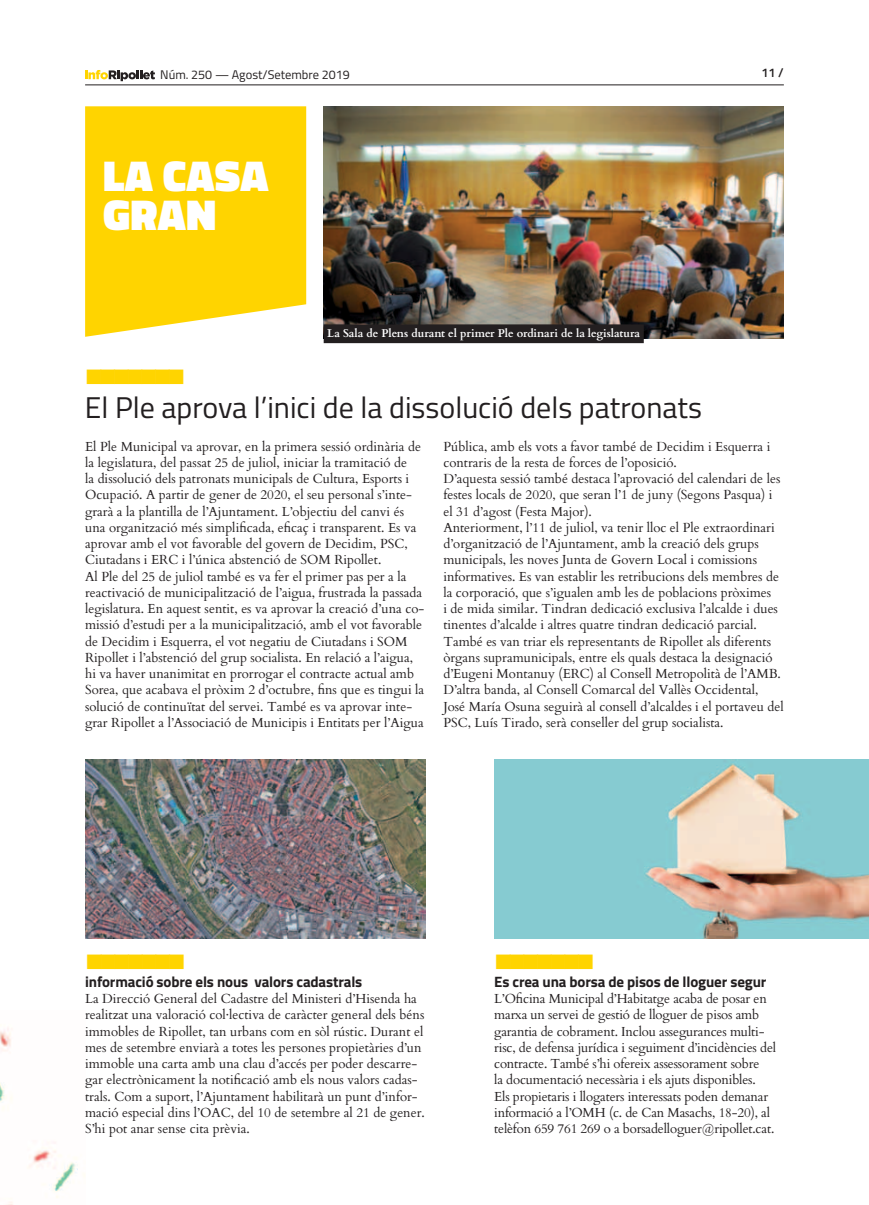
<style>
.page{position:relative;width:869px;height:1205px;background:#fff}
.page>*{position:absolute;margin:0;border:0;box-sizing:border-box;transform-origin:0 0}
.t1{font:900 43.75px/38.8px "Titillium";letter-spacing:.01em;color:#fff}
.t2{font:30px "Titillium";color:#231f20}
.t3{font:25px "Wingdings";color:#ffd400}
.t4{font:700 15px "Titillium";letter-spacing:-.01em;color:#231f20}
.t5{font:13.12px/16.2px "Cardo";color:#231f20}
.t6{font:12.5px "Titillium";color:#231f20}
.t7{font:600 12.5px "Titillium";color:#231f20}
.t8{font:700 11.25px "Cardo";color:#fff}
</style>
<div class="page">
<hr style="left:85px;top:84px;width:698px;height:1px;background:#231f20">
<svg style="left:85px;top:70px;width:70px;height:11px"></svg>
<img style="left:85px;top:759px;width:340px;height:179px">
<img style="left:494px;top:759px;width:374px;height:179px">
<img style="left:0;top:1028px;width:85px;height:177px">
<svg style="left:85px;top:106px;width:221px;height:231px;background:#ffd712"></svg>
<img style="left:323px;top:106px;width:460px;height:232px">
<div style="left:323px;top:324px;width:320px;height:19px;background:#231f20"></div>
<p class="t6" style="left:160px;top:66px;width:191px">Núm. 250 — Agost/Setembre 2019</p>
<p class="t7" style="left:761px;top:64px;width:24px">11 /</p>
<h1 class="t1" style="left:103px;top:156px;width:167px">LA CASA<br>GRAN</h1>
<p class="t8" style="left:327px;top:324px;width:314px">La Sala de Plens durant el primer Ple ordinari de la legislatura</p>
<h3 class="t3" style="left:85px;top:363px;width:102px">■■■■■■■</h3>
<h2 class="t2" style="left:85px;top:386px;width:618px">El Ple aprova l’inici de la dissolució dels patronats</h2>
<p class="t5" style="left:85px;top:437px;width:340px">El Ple Municipal va aprovar, en la primera sessió ordinària de la legislatura, del passat 25 de juliol, iniciar la tramitació de<br>la dissolució dels patronats municipals de Cultura, Esports i Ocupació. A partir de gener de 2020, el seu personal s’inte&shy;grarà a la plantilla de l’Ajuntament. L’objectiu del canvi és una organització més simplificada, eficaç i transparent. Es va aprovar amb el vot favorable del govern de Decidim, PSC, Ciutadans i ERC i l’única abstenció de SOM Ripollet.<br>Al Ple del 25 de juliol també es va fer el primer pas per a la reactivació de municipalització de l’aigua, frustrada la passada legislatura. En aquest sentit, es va aprovar la creació d’una co&shy;missió d’estudi per a la municipalització, amb el vot favorable de Decidim i Esquerra, el vot negatiu de Ciutadans i SOM Ripollet i l’abstenció del grup socialista. En relació a l’aigua, hi va haver unanimitat en prorrogar el contracte actual amb Sorea, que acabava el pròxim 2 d’octubre, fins que es tingui la solució de continuïtat del servei. També es va aprovar inte&shy;grar Ripollet a l’Associació de Municipis i Entitats per l’Aigua</p>
<p class="t5" style="left:443px;top:437px;width:341px">Pública, amb els vots a favor també de Decidim i Esquerra i contraris de la resta de forces de l’oposició.<br>D’aquesta sessió també destaca l’aprovació del calendari de les festes locals de 2020, que seran l’1 de juny (Segons Pasqua) i el 31 d’agost (Festa Major).<br>Anteriorment, l’11 de juliol, va tenir lloc el Ple extraordinari d’organització de l’Ajuntament, amb la creació dels grups municipals, les noves Junta de Govern Local i comissions informatives. Es van establir les retribucions dels membres de la corporació, que s’igualen amb les de poblacions pròximes<br>i de mida similar. Tindran dedicació exclusiva l’alcalde i dues tinentes d’alcalde i altres quatre tindran dedicació parcial.<br>També es van triar els representants de Ripollet als diferents òrgans supramunicipals, entre els quals destaca la designació d’Eugeni Montanuy (ERC) al Consell Metropolità de l’AMB.<br>D’altra banda, al Consell Comarcal del Vallès Occidental, José María Osuna seguirà al consell d’alcaldes i el portaveu del PSC, Luís Tirado, serà conseller del grup socialista.</p>
<h3 class="t3" style="left:85px;top:948px;width:102px">■■■■■■■</h3>
<p class="t4" style="left:85px;top:970px;width:278px">informació sobre els nous valors cadastrals</p>
<p class="t5" style="left:85px;top:990px;width:341px">La Direcció General del Cadastre del Ministeri d’Hisenda ha realitzat una valoració col·lectiva de caràcter general dels béns immobles de Ripollet, tan urbans com en sòl rústic. Durant el mes de setembre enviarà a totes les persones propietàries d’un immoble una carta amb una clau d’accés per poder descarre&shy;gar electrònicament la notificació amb els nous valors cadas&shy;trals. Com a suport, l’Ajuntament habilitarà un punt d’infor&shy;mació especial dins l’OAC, del 10 de setembre al 21 de gener.<br>S’hi pot anar sense cita prèvia.</p>
<h3 class="t3" style="left:494px;top:948px;width:102px">■■■■■■■</h3>
<p class="t4" style="left:494px;top:970px;width:273px">Es crea una borsa de pisos de lloguer segur</p>
<p class="t5" style="left:494px;top:990px;width:283px">L’Oficina Municipal d’Habitatge acaba de posar en marxa un servei de gestió de lloguer de pisos amb garantia de cobrament. Inclou assegurances multi&shy;risc, de defensa jurídica i seguiment d’incidències del contracte. També s’hi ofereix assessorament sobre<br>la documentació necessària i els ajuts disponibles.<br>Els propietaris i llogaters interessats poden demanar informació a l’OMH (c. de Can Masachs, 18-20), al telèfon 659 761 269 o a borsadelloguer@ripollet.cat.</p>
</div>
